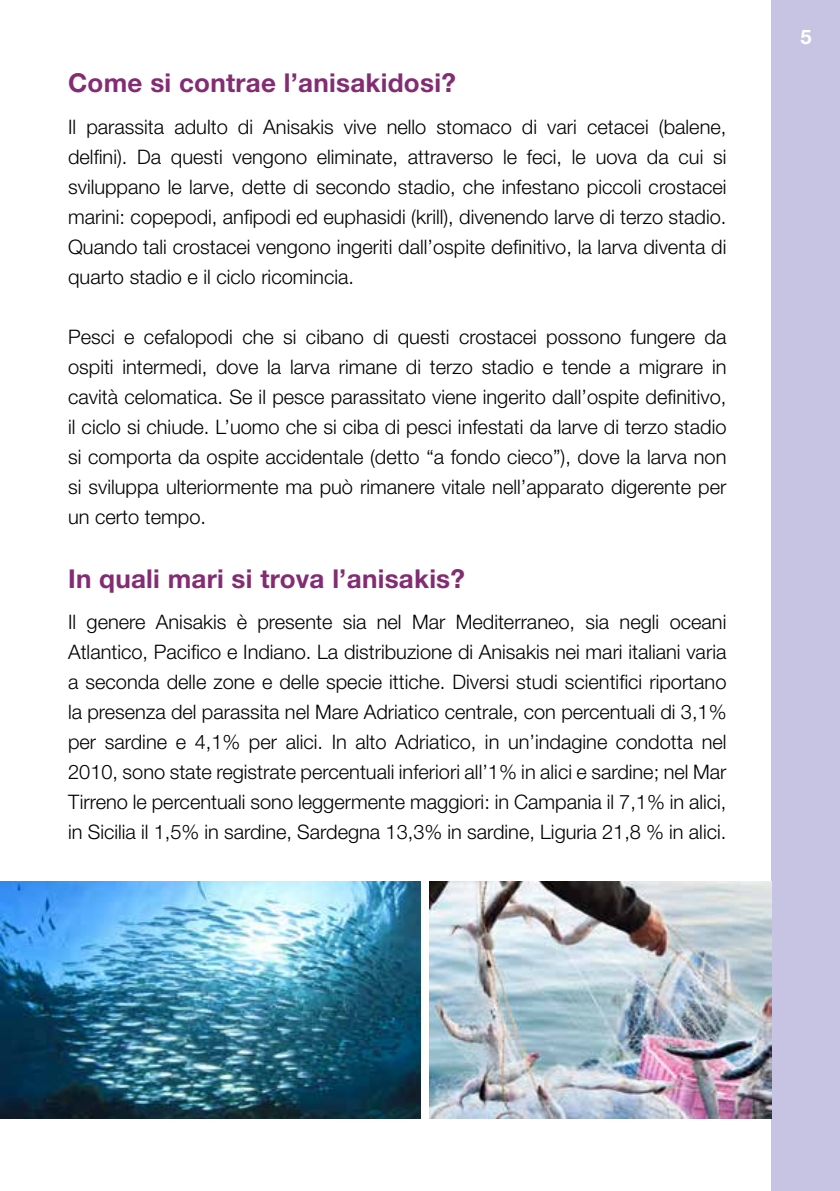
<style>
.page{position:relative;width:840px;height:1191px;background:#fff}
.page>*{position:absolute;margin:0;border:0;box-sizing:border-box;transform-origin:0 0}
.t1{font:700 26px "Helvetica Neue";letter-spacing:.01em;color:#832c74}
.t2{font:300 20px/30px "Helvetica Neue";color:#000;text-align:justify}
.t3{font:700 20px "Helvetica Neue";color:#fff}
</style>
<div class="page">
<div style="left:771px;top:0;width:68px;height:1191px;background:#c6c4e2"></div>
<img style="left:0;top:881px;width:420px;height:238px">
<img style="left:429px;top:881px;width:342px;height:238px">
<h1 class="t1" style="left:68px;top:67px;width:389px">Come si contrae l’anisakidosi?</h1>
<p class="t2" style="left:68px;top:111px;width:659px">Il parassita adulto di Anisakis vive nello stomaco di vari cetacei (balene, delfini). Da questi vengono eliminate, attraverso le feci, le uova da cui si sviluppano le larve, dette di secondo stadio, che infestano piccoli crostacei marini: copepodi, anfipodi ed euphasidi (krill), divenendo larve di terzo stadio.<br>Quando tali crostacei vengono ingeriti dall’ospite definitivo, la larva diventa di quarto stadio e il ciclo ricomincia.</p>
<p class="t2" style="left:68px;top:321px;width:659px">Pesci e cefalopodi che si cibano di questi crostacei possono fungere da ospiti intermedi, dove la larva rimane di terzo stadio e tende a migrare in cavità celomatica. Se il pesce parassitato viene ingerito dall’ospite definitivo, il ciclo si chiude. L’uomo che si ciba di pesci infestati da larve di terzo stadio si comporta da ospite accidentale (detto “a fondo cieco”), dove la larva non si sviluppa ulteriormente ma può rimanere vitale nell’apparato digerente per un certo tempo.</p>
<h1 class="t1" style="left:68px;top:562px;width:398px">In quali mari si trova l’anisakis?</h1>
<p class="t2" style="left:68px;top:606px;width:659px">Il genere Anisakis è presente sia nel Mar Mediterraneo, sia negli oceani Atlantico, Pacifico e Indiano. La distribuzione di Anisakis nei mari italiani varia a seconda delle zone e delle specie ittiche. Diversi studi scientifici riportano la presenza del parassita nel Mare Adriatico centrale, con percentuali di 3,1% per sardine e 4,1% per alici. In alto Adriatico, in un’indagine condotta nel 2010, sono state registrate percentuali inferiori all’1% in alici e sardine; nel Mar Tirreno le percentuali sono leggermente maggiori: in Campania il 7,1% in alici, in Sicilia il 1,5% in sardine, Sardegna 13,3% in sardine, Liguria 21,8 % in alici.</p>
<p class="t3" style="left:799px;top:25px;width:13px">5</p>
</div>
